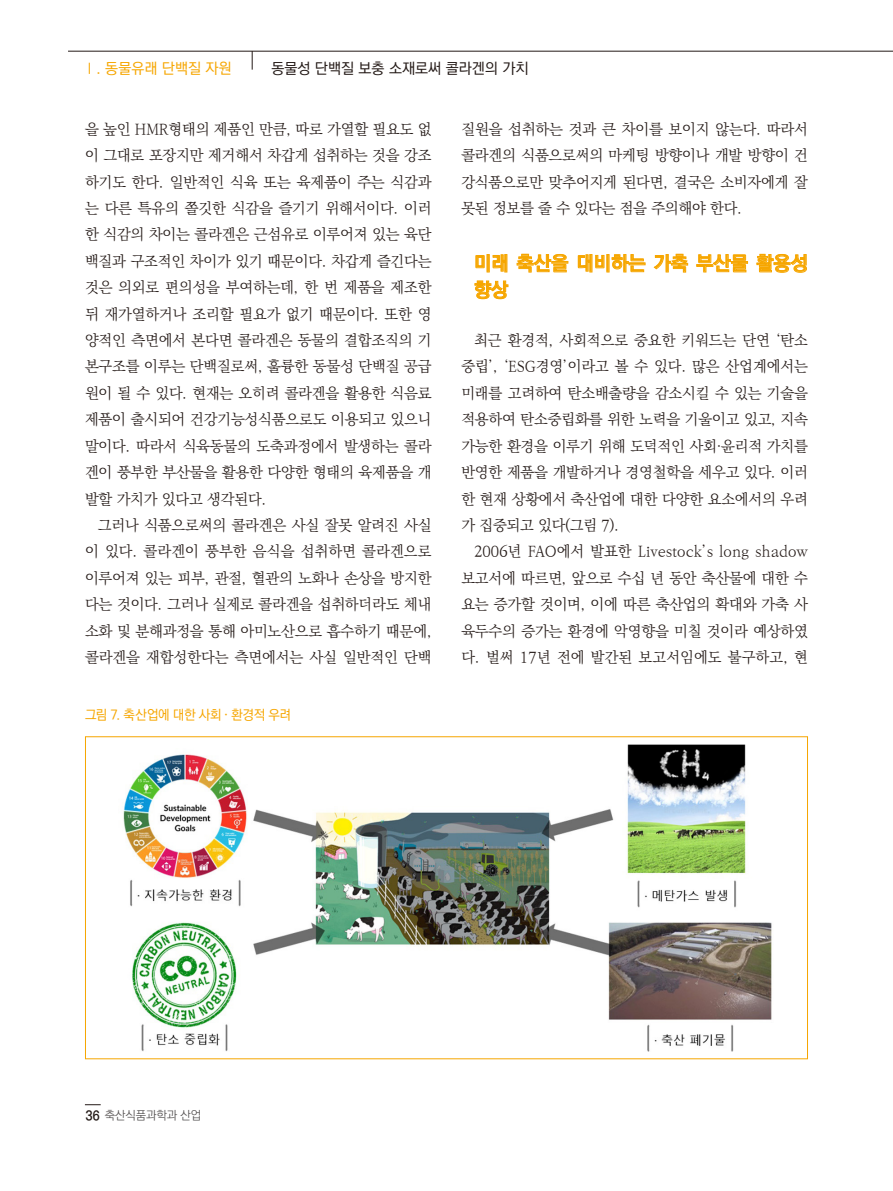
<style>
.page{position:relative;width:893px;height:1191px;background:#fff}
.page>*{position:absolute;margin:0;border:0;box-sizing:border-box;transform-origin:0 0}
.t1{font:700 19.5px/26.4px "Ko Pub World Dotum";letter-spacing:.015em;color:#f6a600}
.t2{font:300 15px/26.4px "Ko Pub World Batang";letter-spacing:-.01em;color:#231916;text-align:justify}
.t3{font:500 15px "Ko Pub World Dotum";color:#231916}
.t4{font:500 15px "Ko Pub World Dotum";color:#f6a600}
.t5{font:500 13.5px "Ko Pub World Dotum";letter-spacing:-.025em;color:#f6a600}
.t6{font:300 12px "Ko Pub World Dotum";letter-spacing:-.01em;color:#4d4a4a}
.s1{font-weight:700;font-size:13.5px;color:#231916}
</style>
<div class="page">
<hr style="left:68px;top:51px;width:825px;height:1px;background:#231916">
<svg style="left:252px;top:51px;width:1px;height:19px"></svg>
<svg style="left:85px;top:1104px;width:16px;height:1px"></svg>
<svg style="left:476px;top:254px;width:31px;height:18px"></svg>
<svg style="left:517px;top:254px;width:51px;height:18px"></svg>
<svg style="left:578px;top:254px;width:67px;height:18px"></svg>
<svg style="left:654px;top:254px;width:34px;height:18px"></svg>
<svg style="left:696px;top:254px;width:52px;height:18px"></svg>
<svg style="left:757px;top:254px;width:50px;height:19px"></svg>
<svg style="left:475px;top:281px;width:33px;height:18px"></svg>
<img style="left:123px;top:744px;width:649px;height:308px">
<p class="t4" style="left:83px;top:57px;width:150px">Ⅰ. 동물유래 단백질 자원</p>
<p class="t3" style="left:271px;top:57px;width:259px">동물성 단백질 보충 소재로써 콜라겐의 가치</p>
<p class="t2" style="left:85px;top:116px;width:348px">을 높인 HMR형태의 제품인 만큼, 따로 가열할 필요도 없 이 그대로 포장지만 제거해서 차갑게 섭취하는 것을 강조 하기도 한다. 일반적인 식육 또는 육제품이 주는 식감과 는 다른 특유의 쫄깃한 식감을 즐기기 위해서이다. 이러 한 식감의 차이는 콜라겐은 근섬유로 이루어져 있는 육단 백질과 구조적인 차이가 있기 때문이다. 차갑게 즐긴다는 것은 의외로 편의성을 부여하는데, 한 번 제품을 제조한 뒤 재가열하거나 조리할 필요가 없기 때문이다. 또한 영 양적인 측면에서 본다면 콜라겐은 동물의 결합조직의 기 본구조를 이루는 단백질로써, 훌륭한 동물성 단백질 공급 원이 될 수 있다. 현재는 오히려 콜라겐을 활용한 식음료 제품이 출시되어 건강기능성식품으로도 이용되고 있으니 말이다. 따라서 식육동물의 도축과정에서 발생하는 콜라 겐이 풍부한 부산물을 활용한 다양한 형태의 육제품을 개 발할 가치가 있다고 생각된다.</p>
<p class="t2" style="left:85px;top:512px;width:348px;text-indent:13px">그러나 식품으로써의 콜라겐은 사실 잘못 알려진 사실 이 있다. 콜라겐이 풍부한 음식을 섭취하면 콜라겐으로 이루어져 있는 피부, 관절, 혈관의 노화나 손상을 방지한 다는 것이다. 그러나 실제로 콜라겐을 섭취하더라도 체내 소화 및 분해과정을 통해 아미노산으로 흡수하기 때문에, 콜라겐을 재합성한다는 측면에서는 사실 일반적인 단백</p>
<p class="t5" style="left:85px;top:705px;width:208px">그림 7. 축산업에 대한 사회 〮 환경적 우려</p>
<p class="t2" style="left:461px;top:116px;width:348px">질원을 섭취하는 것과 큰 차이를 보이지 않는다. 따라서 콜라겐의 식품으로써의 마케팅 방향이나 개발 방향이 건 강식품으로만 맞추어지게 된다면, 결국은 소비자에게 잘 못된 정보를 줄 수 있다는 점을 주의해야 한다.</p>
<p class="t1" style="left:474px;top:251px;width:335px">미래 축산을 대비하는 가축 부산물 활용성 향상</p>
<p class="t2" style="left:461px;top:327px;width:348px;text-indent:13px">최근 환경적, 사회적으로 중요한 키워드는 단연 ‘탄소 중립’, ‘ESG경영’이라고 볼 수 있다. 많은 산업계에서는 미래를 고려하여 탄소배출량을 감소시킬 수 있는 기술을 적용하여 탄소중립화를 위한 노력을 기울이고 있고, 지속 가능한 환경을 이루기 위해 도덕적인 사회·윤리적 가치를 반영한 제품을 개발하거나 경영철학을 세우고 있다. 이러 한 현재 상황에서 축산업에 대한 다양한 요소에서의 우려 가 집중되고 있다(그림 7).</p>
<p class="t2" style="left:461px;top:539px;width:348px;text-indent:13px">2006년 FAO에서 발표한 Livestock’s long shadow 보고서에 따르면, 앞으로 수십 년 동안 축산물에 대한 수 요는 증가할 것이며, 이에 따른 축산업의 확대와 가축 사 육두수의 증가는 환경에 악영향을 미칠 것이라 예상하였 다. 벌써 17년 전에 발간된 보고서임에도 불구하고, 현</p>
<p class="t6" style="left:86px;top:1106px;width:117px"><span class="s1">36</span> 축산식품과학과 산업</p>
</div>
